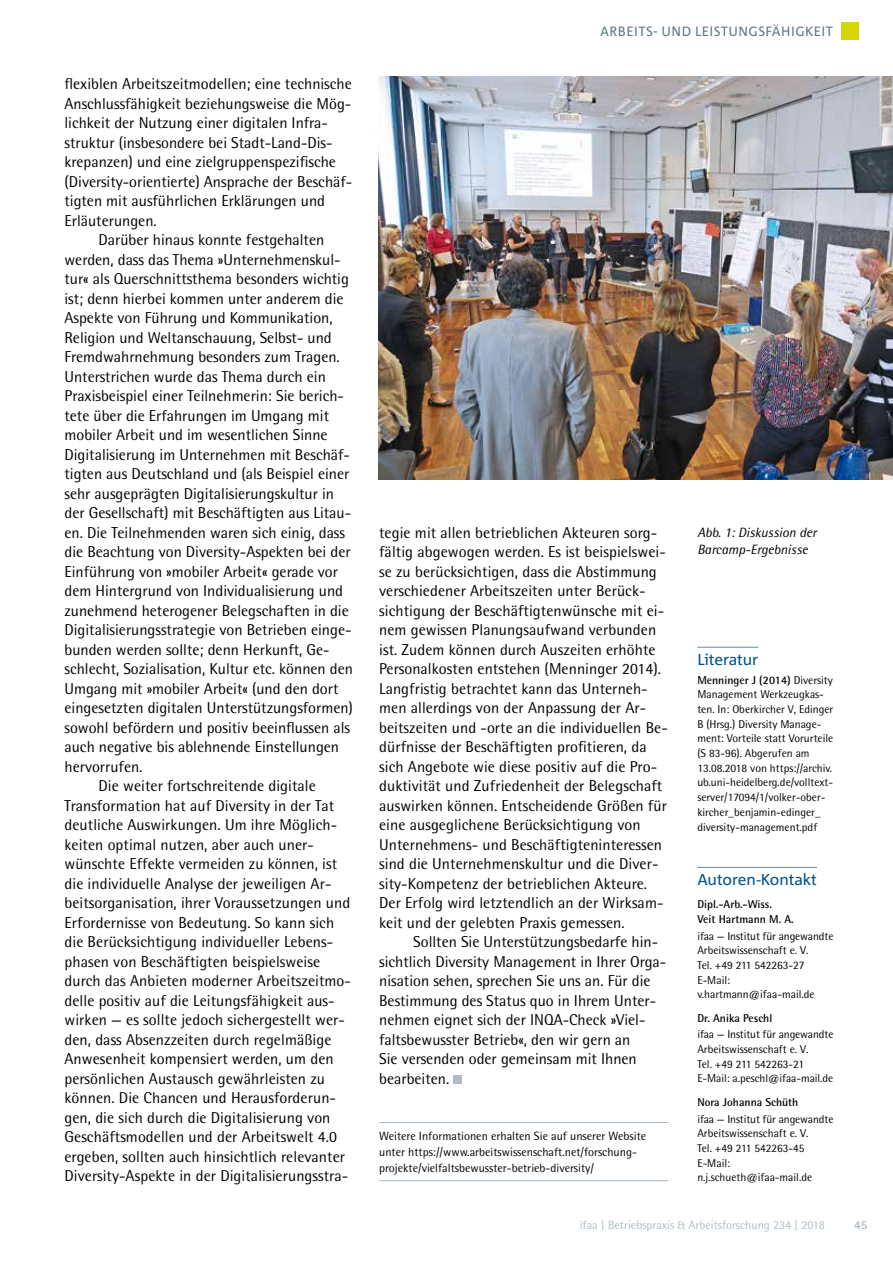
<style>
.page{position:relative;width:893px;height:1263px;background:#fff}
.page>*{position:absolute;margin:0;border:0;box-sizing:border-box;transform-origin:0 0}
.t1{font:15.75px/19.5px "Rotis Semi Sans";color:#000}
.t2{font:15.75px "Corpid C1";letter-spacing:-.005em;color:#005192}
.t3{font:italic 13.5px/17.2px "Rotis Semi Sans";color:#000}
.t4{font:13.5px "Corpid C1";letter-spacing:.03em;color:#637a85}
.t5{font:12px/15.8px "Rotis Semi Sans";color:#000}
.t6{font:12px "Rotis Semi Sans";color:#aebdc5}
.t7{font:800 12px "Rotis Semi Sans";color:#aebdc5}
.t8{font:11.4px/14.7px "Rotis Semi Sans";color:#000}
.t9{font:700 11.4px/14.7px "Rotis Semi Sans";color:#000}
.s1{font-weight:700}
</style>
<div class="page">
<div style="left:842px;top:22px;width:17px;height:17px;background:#d4d600"></div>
<hr style="left:379px;top:1122px;width:289px;height:1px;background:#aebdc5">
<hr style="left:379px;top:1180px;width:289px;height:1px;background:#aebdc5">
<div style="left:453px;top:1075px;width:9px;height:9px;background:#aebdc5"></div>
<img style="left:378px;top:77px;width:515px;height:402px">
<hr style="left:697px;top:867px;width:120px;height:1px;background:#6689b8">
<hr style="left:697px;top:647px;width:61px;height:1px;background:#6689b8">
<p class="t1" style="left:64px;top:74px;width:289px">flexiblen Arbeitszeitmodellen; eine technische</p>
<p class="t1" style="left:64px;top:94px;width:288px">Anschlussfähigkeit beziehungsweise die Mög-</p>
<p class="t1" style="left:64px;top:113px;width:265px">lichkeit der Nutzung einer digitalen Infra-</p>
<p class="t1" style="left:64px;top:133px;width:268px">struktur (insbesondere bei Stadt-Land-Dis-</p>
<p class="t1" style="left:64px;top:152px;width:273px">krepanzen) und eine zielgruppenspezifische</p>
<p class="t1" style="left:64px;top:172px;width:289px">(Diversity-orientierte) Ansprache der Beschäf-</p>
<p class="t1" style="left:64px;top:191px;width:262px">tigten mit ausführlichen Erklärungen und</p>
<p class="t1" style="left:64px;top:211px;width:94px">Erläuterungen.</p>
<p class="t1" style="left:99px;top:230px;width:227px">Darüber hinaus konnte festgehalten</p>
<p class="t1" style="left:64px;top:250px;width:278px">werden, dass das Thema »Unternehmenskul-</p>
<p class="t1" style="left:64px;top:269px;width:286px">tur« als Querschnittsthema besonders wichtig</p>
<p class="t1" style="left:64px;top:289px;width:281px">ist; denn hierbei kommen unter anderem die</p>
<p class="t1" style="left:64px;top:308px;width:270px">Aspekte von Führung und Kommunikation,</p>
<p class="t1" style="left:64px;top:328px;width:269px">Religion und Weltanschauung, Selbst- und</p>
<p class="t1" style="left:64px;top:347px;width:277px">Fremdwahrnehmung besonders zum Tragen.</p>
<p class="t1" style="left:64px;top:367px;width:263px">Unterstrichen wurde das Thema durch ein</p>
<p class="t1" style="left:64px;top:386px;width:281px">Praxisbeispiel einer Teilnehmerin: Sie berich-</p>
<p class="t1" style="left:64px;top:406px;width:266px">tete über die Erfahrungen im Umgang mit</p>
<p class="t1" style="left:64px;top:425px;width:265px">mobiler Arbeit und im wesentlichen Sinne</p>
<p class="t1" style="left:64px;top:445px;width:287px">Digitalisierung im Unternehmen mit Beschäf-</p>
<p class="t1" style="left:64px;top:464px;width:286px">tigten aus Deutschland und (als Beispiel einer</p>
<p class="t1" style="left:64px;top:484px;width:271px">sehr ausgeprägten Digitalisierungskultur in</p>
<p class="t1" style="left:64px;top:503px;width:288px">der Gesellschaft) mit Beschäftigten aus Litau-</p>
<p class="t1" style="left:64px;top:523px;width:282px">en. Die Teilnehmenden waren sich einig, dass</p>
<p class="t1" style="left:64px;top:542px;width:288px">die Beachtung von Diversity-Aspekten bei der</p>
<p class="t1" style="left:64px;top:562px;width:275px">Einführung von »mobiler Arbeit« gerade vor</p>
<p class="t1" style="left:64px;top:581px;width:280px">dem Hintergrund von Individualisierung und</p>
<p class="t1" style="left:64px;top:601px;width:286px">zunehmend heterogener Belegschaften in die</p>
<p class="t1" style="left:64px;top:620px;width:288px">Digitalisierungsstrategie von Betrieben einge-</p>
<p class="t1" style="left:64px;top:640px;width:267px">bunden werden sollte; denn Herkunft, Ge-</p>
<p class="t1" style="left:64px;top:659px;width:290px">schlecht, Sozialisation, Kultur etc. können den</p>
<p class="t1" style="left:64px;top:679px;width:275px">Umgang mit »mobiler Arbeit« (und den dort</p>
<p class="t1" style="left:64px;top:698px;width:290px">eingesetzten digitalen Unterstützungsformen)</p>
<p class="t1" style="left:64px;top:718px;width:287px">sowohl befördern und positiv beeinflussen als</p>
<p class="t1" style="left:64px;top:737px;width:276px">auch negative bis ablehnende Einstellungen</p>
<p class="t1" style="left:64px;top:757px;width:79px">hervorrufen.</p>
<p class="t1" style="left:99px;top:776px;width:219px">Die weiter fortschreitende digitale</p>
<p class="t1" style="left:64px;top:796px;width:271px">Transformation hat auf Diversity in der Tat</p>
<p class="t1" style="left:64px;top:815px;width:274px">deutliche Auswirkungen. Um ihre Möglich-</p>
<p class="t1" style="left:64px;top:835px;width:251px">keiten optimal nutzen, aber auch uner-</p>
<p class="t1" style="left:64px;top:854px;width:274px">wünschte Effekte vermeiden zu können, ist</p>
<p class="t1" style="left:64px;top:874px;width:268px">die individuelle Analyse der jeweiligen Ar-</p>
<p class="t1" style="left:64px;top:893px;width:287px">beitsorganisation, ihrer Voraussetzungen und</p>
<p class="t1" style="left:64px;top:913px;width:271px">Erfordernisse von Bedeutung. So kann sich</p>
<p class="t1" style="left:64px;top:932px;width:270px">die Berücksichtigung individueller Lebens-</p>
<p class="t1" style="left:64px;top:952px;width:257px">phasen von Beschäftigten beispielsweise</p>
<p class="t1" style="left:64px;top:971px;width:288px">durch das Anbieten moderner Arbeitszeitmo-</p>
<p class="t1" style="left:64px;top:991px;width:272px">delle positiv auf die Leitungsfähigkeit aus-</p>
<p class="t1" style="left:64px;top:1010px;width:282px">wirken — es sollte jedoch sichergestellt wer-</p>
<p class="t1" style="left:64px;top:1030px;width:269px">den, dass Absenzzeiten durch regelmäßige</p>
<p class="t1" style="left:64px;top:1049px;width:271px">Anwesenheit kompensiert werden, um den</p>
<p class="t1" style="left:64px;top:1069px;width:262px">persönlichen Austausch gewährleisten zu</p>
<p class="t1" style="left:64px;top:1088px;width:273px">können. Die Chancen und Herausforderun-</p>
<p class="t1" style="left:64px;top:1108px;width:267px">gen, die sich durch die Digitalisierung von</p>
<p class="t1" style="left:64px;top:1127px;width:274px">Geschäftsmodellen und der Arbeitswelt 4.0</p>
<p class="t1" style="left:64px;top:1147px;width:282px">ergeben, sollten auch hinsichtlich relevanter</p>
<p class="t1" style="left:64px;top:1166px;width:285px">Diversity-Aspekte in der Digitalisierungsstra-</p>
<p class="t4" style="left:600px;top:23px;width:234px">ARBEITS- UND LEISTUNGSFÄHIGKEIT</p>
<p class="t1" style="left:379px;top:523px;width:290px">tegie mit allen betrieblichen Akteuren sorg&shy;fältig abgewogen werden. Es ist beispielswei&shy;se zu berücksichtigen, dass die Abstimmung verschiedener Arbeitszeiten unter Berück&shy;sichtigung der Beschäftigtenwünsche mit ei&shy;nem gewissen Planungsaufwand verbunden ist. Zudem können durch Auszeiten erhöhte Personalkosten entstehen (Menninger 2014).<br>Langfristig betrachtet kann das Unterneh&shy;men allerdings von der Anpassung der Ar&shy;beitszeiten und -orte an die individuellen Be&shy;dürfnisse der Beschäftigten profitieren, da sich Angebote wie diese positiv auf die Pro&shy;duktivität und Zufriedenheit der Belegschaft auswirken können. Entscheidende Größen für eine ausgeglichene Berücksichtigung von Unternehmens- und Beschäftigteninteressen sind die Unternehmenskultur und die Diver&shy;sity-Kompetenz der betrieblichen Akteure.<br>Der Erfolg wird letztendlich an der Wirksam&shy;keit und der gelebten Praxis gemessen.</p>
<p class="t1" style="left:379px;top:932px;width:289px;text-indent:34px">Sollten Sie Unterstützungsbedarfe hin&shy;sichtlich Diversity Management in Ihrer Orga&shy;nisation sehen, sprechen Sie uns an. Für die Bestimmung des Status quo in Ihrem Unter&shy;nehmen eignet sich der INQA-Check »Viel&shy;faltsbewusster Betrieb«, den wir gern an<br>Sie versenden oder gemeinsam mit Ihnen bearbeiten.</p>
<p class="t5" style="left:379px;top:1128px;width:269px">Weitere Informationen erhalten Sie auf unserer Website unter https://www.arbeitswissenschaft.net/forschung&shy;projekte/vielfaltsbewusster-betrieb-diversity/</p>
<p class="t3" style="left:697px;top:524px;width:121px">Abb. 1: Diskussion der<br>Barcamp-Ergebnisse</p>
<p class="t2" style="left:697px;top:649px;width:62px">Literatur</p>
<p class="t8" style="left:697px;top:672px;width:138px"><span class="s1">Menninger J (2014)</span> Diversity<br>Management Werkzeugkas&shy;ten. In: Oberkircher V, Edinger<br>B (Hrsg.) Diversity Manage&shy;ment: Vorteile statt Vorurteile (S 83-96). Abgerufen am<br>13.08.2018 von https://archiv. ub.uni-heidelberg.de/volltext&shy;server/17094/1/volker-ober&shy;kircher_benjamin-edinger_ diversity-management.pdf</p>
<p class="t2" style="left:697px;top:869px;width:121px">Autoren-Kontakt</p>
<p class="t9" style="left:697px;top:897px;width:98px">Dipl.-Arb.-Wiss.<br>Veit Hartmann M. A.</p>
<p class="t8" style="left:697px;top:928px;width:138px">ifaa — Institut für angewandte<br>Arbeitswissenschaft e. V.<br>Tel. +49 211 542263-27<br>E-Mail: v.hartmann@ifaa-mail.de</p>
<p class="t9" style="left:697px;top:1010px;width:76px">Dr. Anika Peschl</p>
<p class="t8" style="left:697px;top:1027px;width:138px">ifaa — Institut für angewandte<br>Arbeitswissenschaft e. V.<br>Tel. +49 211 542263-21<br>E-Mail: a.peschl@ifaa-mail.de</p>
<p class="t9" style="left:697px;top:1094px;width:103px">Nora Johanna Schüth</p>
<p class="t8" style="left:697px;top:1111px;width:138px">ifaa — Institut für angewandte<br>Arbeitswissenschaft e. V.<br>Tel. +49 211 542263-45<br>E-Mail: n.j.schueth@ifaa-mail.de</p>
<p class="t6" style="left:580px;top:1218px;width:247px">ifaa | Betriebspraxis &amp; Arbeitsforschung 234 | 2018</p>
<p class="t7" style="left:854px;top:1217px;width:15px">45</p>
</div>
